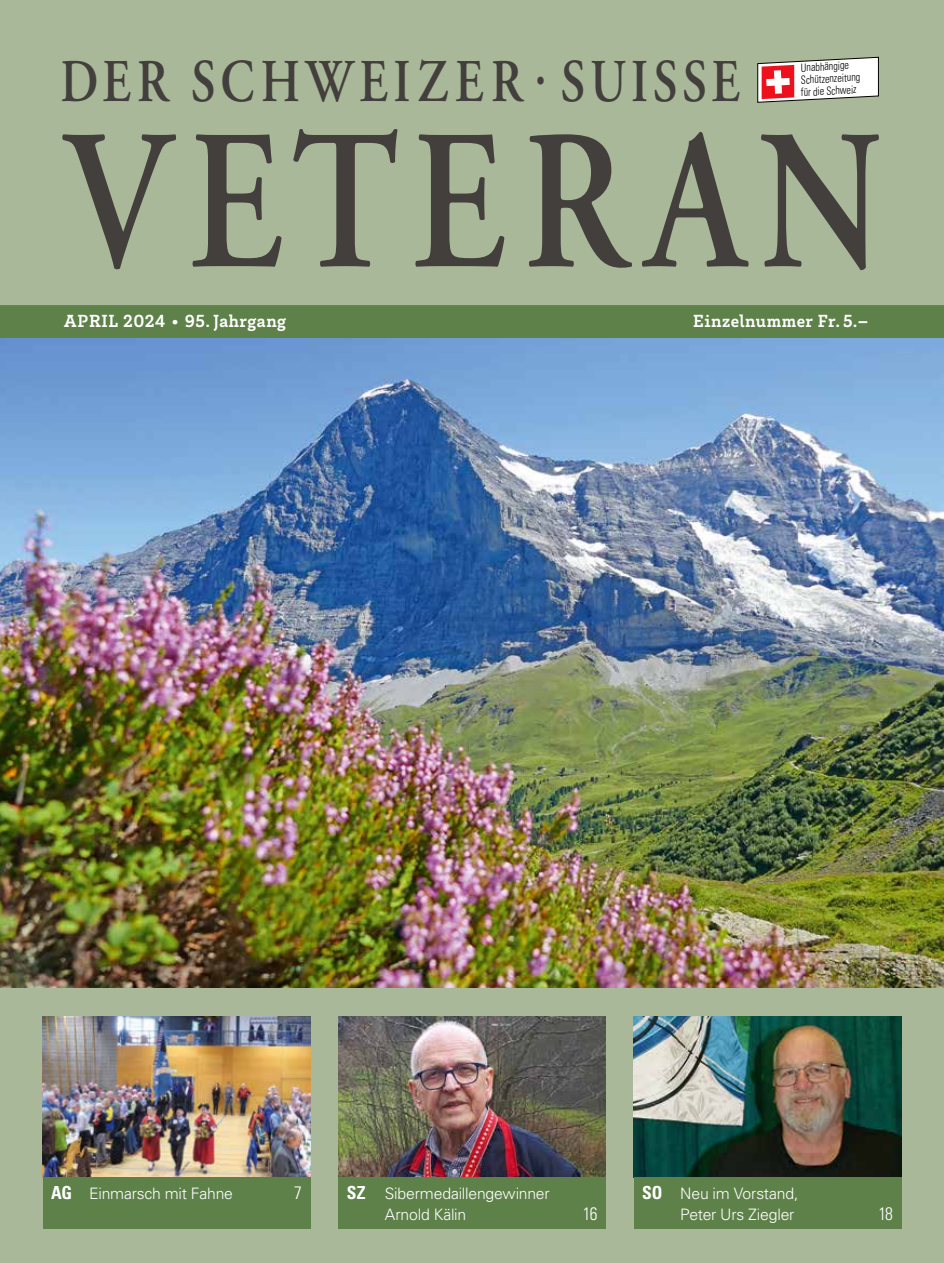
<style>
.page{position:relative;width:944px;height:1263px;background:#fff}
.page>*{position:absolute;margin:0;border:0;box-sizing:border-box;transform-origin:0 0}
.t1{font:600 198.75px "Adobe Garamond";letter-spacing:.1em;color:#433f3d;scale:.8 1}
.t2{font:600 60.6px "Adobe Garamond";letter-spacing:.12em;color:#433f3d;scale:.8 1}
.t3{font:700 18px "Brix Slab";letter-spacing:.03em;color:#fff}
.t4{font:300 condensed 18px "Univers LT Std";color:#fff}
.t5{font:300 15.75px/21px "Univers LT Std";letter-spacing:-.015em;color:#fff}
.t6{font:300 condensed 11.4px/12.3px "Univers LT Std";color:#000;scale:.88 1}
.s1{font-weight:700;font-stretch:condensed;font-size:18px}
</style>
<div class="page">
<div style="left:0;top:0;width:944px;height:309px;background:#a9b898"></div>
<svg style="left:757px;top:57px;width:122px;height:46px;background:#e1c5c2"></svg>
<div style="left:0;top:985px;width:944px;height:278px;background:#a9b898"></div>
<div style="left:0;top:305px;width:944px;height:33px;background:#5e8149"></div>
<img style="left:0;top:338px;width:944px;height:649px">
<img style="left:43px;top:1016px;width:267px;height:161px">
<img style="left:338px;top:1016px;width:268px;height:161px">
<img style="left:634px;top:1016px;width:267px;height:161px">
<div style="left:338px;top:1177px;width:268px;height:51px;background:#5e8149"></div>
<div style="left:43px;top:1177px;width:267px;height:51px;background:#5e8149"></div>
<div style="left:634px;top:1177px;width:267px;height:51px;background:#5e8149"></div>
<h2 class="t2" style="left:61px;top:49px;width:850px">DER SCHWEIZER · SUISSE</h2>
<p class="t6" style="left:799px;top:61px;width:70px;rotate:-3deg">Unabhängige<br>Schützenzeitung für die Schweiz</p>
<h1 class="t1" style="left:65px;top:94px;width:1024px">VETERAN</h1>
<p class="t3" style="left:64px;top:309px;width:223px">APRIL 2024 • 95. Jahrgang</p>
<p class="t3" style="left:693px;top:309px;width:176px">Einzelnummer Fr. 5.–</p>
<p class="t5" style="left:51px;top:1183px;width:183px"><span class="s1">AG</span> Einmarsch mit Fahne</p>
<p class="t4" style="left:294px;top:1182px;width:9px">7</p>
<p class="t5" style="left:642px;top:1183px;width:158px;text-align:right"><span class="s1">SO</span> Neu im Vorstand,<br>Peter Urs Ziegler</p>
<p class="t5" style="left:385px;top:1183px;width:166px;text-indent:-38px"><span class="s1">SZ</span> Sibermedaillengewinner<br>Arnold Kälin</p>
<p class="t4" style="left:583px;top:1203px;width:16px">16</p>
<p class="t4" style="left:878px;top:1203px;width:16px">18</p>
</div>
